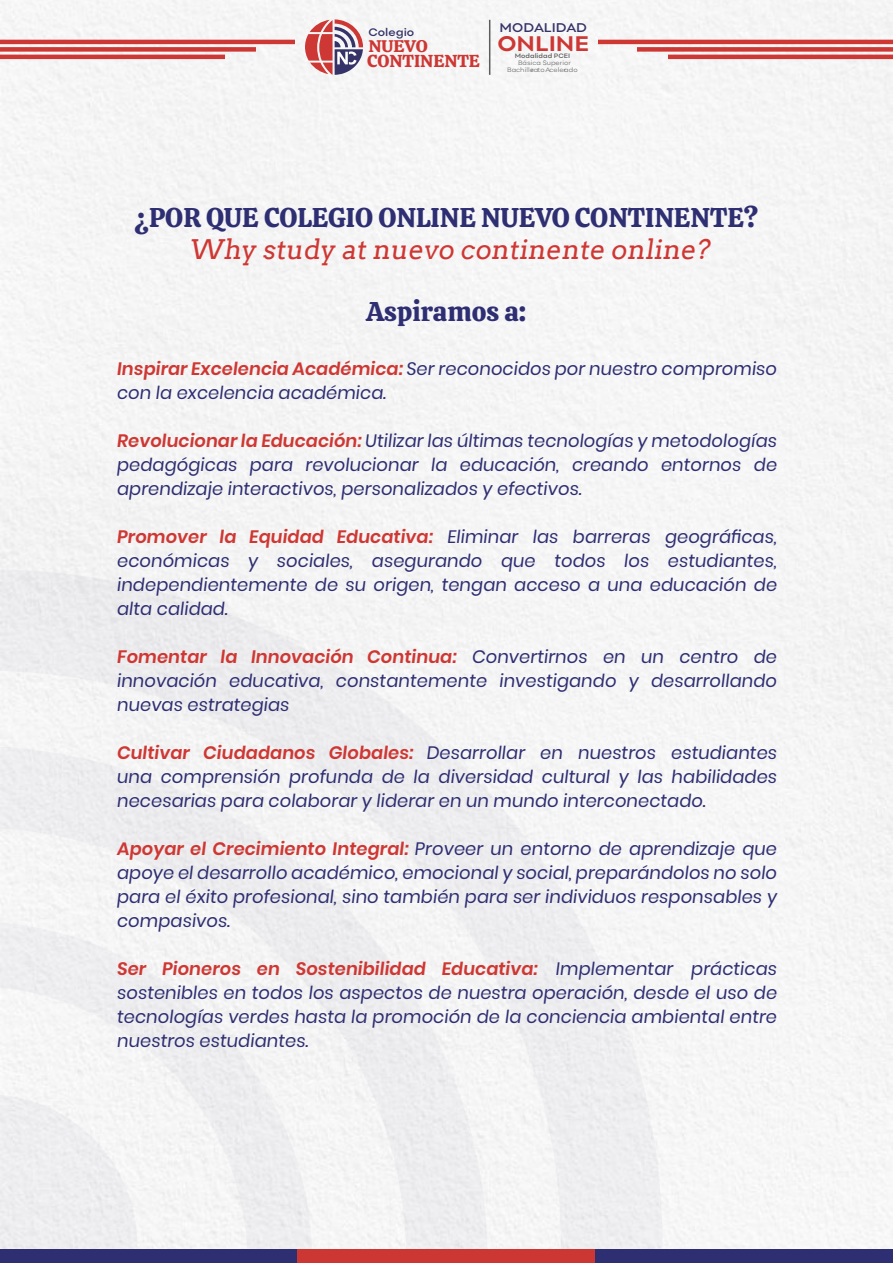
<style>
.page{position:relative;width:893px;height:1263px;background:#fff}
.page>*{position:absolute;margin:0;border:0;box-sizing:border-box;transform-origin:0 0}
.t1{font:27px "Calistoga";color:#2e2e73}
.t2{font:27px "Arvo";color:#cf3733}
.t3{font:700 22.05px "Point";color:#cd3734;scale:1.08 1}
.t4{font:18px/24px "Poppins";color:#2e2e73;text-align:justify}
.t5{font:17.25px "Calistoga";color:#cd3734;scale:1.05 1}
.t6{font:16.8px "Calistoga";color:#cd3734;scale:1.08 1}
.t7{font:600 13.2px "Point";color:#353367;scale:1.05 1}
.t8{font:600 11.4px "Point";color:#353367;scale:1.05 1}
.t9{font:300 6.6px "Point";color:#5e5d5d;scale:1.05 1}
.t10{font:600 6.6px "Point";color:#5e5d5d;scale:1.05 1}
.s1{font-weight:600;color:#cf3733}
</style>
<div class="page">
<div style="left:0;top:1249px;width:298px;height:14px;background:#2e2e73"></div>
<div style="left:595px;top:1249px;width:298px;height:14px;background:#2e2e73"></div>
<div style="left:298px;top:1249px;width:297px;height:14px;background:#cd3733"></div>
<svg style="left:305px;top:19px;width:58px;height:56px"></svg>
<hr style="left:489px;top:20px;width:1px;height:55px;background:#5e5d5d">
<hr style="left:0;top:40px;width:295px;height:4px;background:#cd3734">
<hr style="left:598px;top:40px;width:295px;height:4px;background:#cf3733">
<div style="left:0;top:47px;width:256px;height:5px;background:#cd3734"></div>
<div style="left:637px;top:47px;width:256px;height:5px;background:#cd3734"></div>
<hr style="left:0;top:55px;width:225px;height:4px;background:#cd3734">
<hr style="left:668px;top:55px;width:225px;height:4px;background:#cd3734">
<div style="left:0;top:569px;width:662px;height:680px;background:#f1f1f2"></div>
<p class="t8" style="left:368px;top:25px;width:45px">Colegio</p>
<p class="t7" style="left:500px;top:19px;width:85px">MODALIDAD</p>
<p class="t10" style="left:515px;top:52px;width:54px">Modalidad PCEI</p>
<p class="t9" style="left:518px;top:58px;width:52px">Básica Superior</p>
<p class="t6" style="left:368px;top:31px;width:57px">NUEVO</p>
<p class="t3" style="left:497px;top:30px;width:87px">ONLINE</p>
<p class="t5" style="left:367px;top:46px;width:109px">CONTINENTE</p>
<p class="t9" style="left:507px;top:65px;width:68px">Bachillerato Acelerado</p>
<h1 class="t1" style="left:135px;top:194px;width:625px">¿POR QUE COLEGIO ONLINE NUEVO CONTINENTE?</h1>
<h1 class="t2" style="left:189px;top:233px;width:526px">Why study at nuevo continente online?</h1>
<h1 class="t1" style="left:366px;top:288px;width:162px">Aspiramos a:</h1>
<p class="t4" style="left:116px;top:357px;width:665px"><span class="s1">Inspirar Excelencia Académica:</span>Ser reconocidos por nuestro compromiso con la excelencia académica.</p>
<p class="t4" style="left:116px;top:429px;width:665px"><span class="s1">Revolucionar la Educación:</span>Utilizar las últimas tecnologías y metodologías pedagógicas para revolucionar la educación, creando entornos de aprendizaje interactivos,personalizados y efectivos.</p>
<p class="t4" style="left:116px;top:525px;width:665px"><span class="s1">Promover la Equidad Educativa:</span> Eliminar las barreras geográficas, económicas y sociales, asegurando que todos los estudiantes, independientemente de su origen, tengan acceso a una educación de alta calidad.</p>
<p class="t4" style="left:116px;top:645px;width:665px"><span class="s1">Fomentar la Innovación Continua:</span> Convertirnos en un centro de innovación educativa, constantemente investigando y desarrollando nuevas estrategias</p>
<p class="t4" style="left:116px;top:740px;width:665px"><span class="s1">Cultivar Ciudadanos Globales:</span> Desarrollar en nuestros estudiantes una comprensión profunda de la diversidad cultural y las habilidades necesarias para colaborar y liderar en un mundo interconectado.</p>
<p class="t4" style="left:116px;top:836px;width:665px"><span class="s1">Apoyar el Crecimiento Integral:</span> Proveer un entorno de aprendizaje que apoye eldesarrollo académico,emocionaly social,preparándolos no solo para el éxito profesional, sino también para ser individuos responsables y compasivos.</p>
<p class="t4" style="left:116px;top:956px;width:665px"><span class="s1">Ser Pioneros en Sostenibilidad Educativa:</span> Implementar prácticas sostenibles en todos los aspectos de nuestra operación, desde el uso de tecnologías verdes hasta la promoción de la conciencia ambiental entre nuestros estudiantes.</p>
</div>
